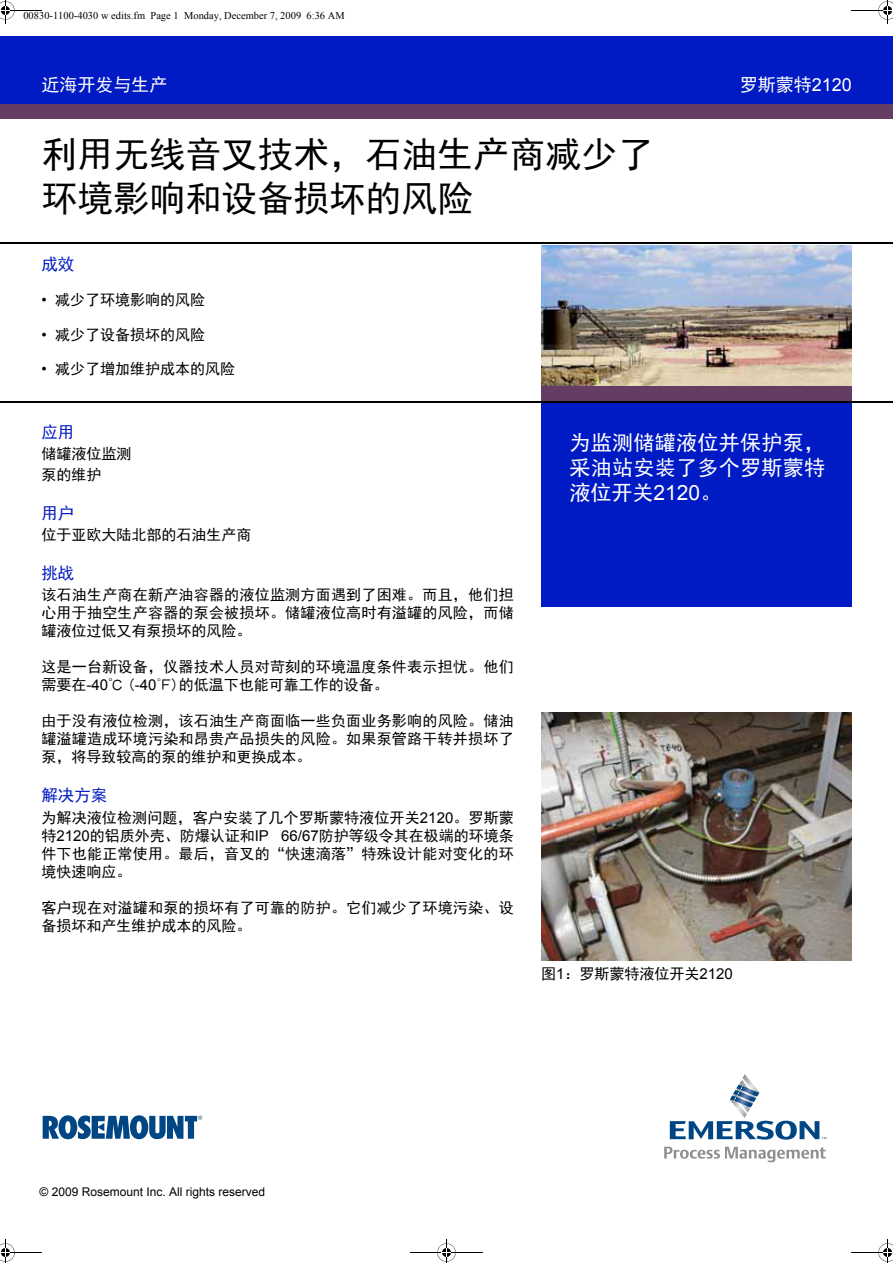
<style>
.page{position:relative;width:893px;height:1263px;background:#fff}
.page>*{position:absolute;margin:0;border:0;box-sizing:border-box;transform-origin:0 0}
.t1{font:36px/43.2px "Sim Hei";color:#000}
.t2{font:21px/25.2px "Sim Hei";letter-spacing:.015em;color:#fff;text-align:justify}
.t3{font:18px "Sim Hei";color:#fff}
.t4{font:16.5px "Sim Hei";color:#001ac4}
.t5{font:15px/18px "Sim Hei";letter-spacing:.015em;color:#000}
.t6{font:12px "Arial";color:#000}
.t7{font:10.5px "Times New Roman";color:#000}
.s1{font-family:"Arial"}
</style>
<div class="page">
<div style="left:0;top:37px;width:893px;height:68px;background:#001ac4"></div>
<svg style="left:670px;top:1074px;width:156px;height:66px"></svg>
<svg style="left:664px;top:1147px;width:162px;height:15px"></svg>
<svg style="left:43px;top:1115px;width:159px;height:24px"></svg>
<div style="left:0;top:105px;width:893px;height:13px;background:#653d64"></div>
<hr style="left:0;top:104px;width:893px;height:2px;background:#653d64">
<hr style="left:0;top:118px;width:893px;height:1px;background:#653d64">
<hr style="left:0;top:242px;width:893px;height:2px;background:#000">
<img style="left:541px;top:245px;width:310px;height:141px">
<div style="left:541px;top:387px;width:310px;height:14px;background:#653d64"></div>
<hr style="left:541px;top:386px;width:310px;height:2px;background:#653d64">
<div style="left:541px;top:403px;width:310px;height:203px;background:#001ac4"></div>
<img style="left:541px;top:713px;width:310px;height:247px">
<hr style="left:0;top:401px;width:893px;height:2px;background:#000">
<hr style="left:410px;top:1252px;width:72px;height:1px;background:#000">
<svg style="left:437px;top:1239px;width:19px;height:24px"></svg>
<hr style="left:0;top:10px;width:41px;height:1px;background:#000">
<svg style="left:0;top:0;width:15px;height:24px"></svg>
<hr style="left:851px;top:10px;width:42px;height:1px;background:#000">
<svg style="left:878px;top:0;width:15px;height:24px"></svg>
<hr style="left:0;top:1252px;width:41px;height:1px;background:#000">
<svg style="left:0;top:1239px;width:15px;height:24px"></svg>
<hr style="left:851px;top:1252px;width:42px;height:1px;background:#000">
<svg style="left:878px;top:1239px;width:15px;height:24px"></svg>
<p class="t7" style="left:23px;top:9px;width:323px">00830-1100-4030 w edits.fm Page 1 Monday, December 7, 2009 6:36 AM</p>
<p class="t3" style="left:41px;top:76px;width:127px">近海开发与生产</p>
<h1 class="t1" style="left:41px;top:133px;width:613px">利用无线音叉技术，石油生产商减少了环境影响和设备损坏的风险</h1>
<p class="t4" style="left:41px;top:255px;width:34px">成效</p>
<p class="t5" style="left:41px;top:291px;width:165px"><span class="s1">•</span> 减少了环境影响的风险</p>
<p class="t5" style="left:41px;top:325px;width:165px"><span class="s1">•</span> 减少了设备损坏的风险</p>
<p class="t5" style="left:41px;top:360px;width:195px"><span class="s1">•</span> 减少了增加维护成本的风险</p>
<p class="t3" style="left:740px;top:75px;width:114px">罗斯蒙特<span class="s1">2120</span></p>
<p class="t4" style="left:41px;top:423px;width:34px">应用</p>
<p class="t5" style="left:41px;top:443px;width:91px;line-height:21px">储罐液位监测泵的维护</p>
<p class="t4" style="left:41px;top:504px;width:34px">用户</p>
<p class="t5" style="left:41px;top:526px;width:211px">位于亚欧大陆北部的石油生产商</p>
<p class="t4" style="left:41px;top:564px;width:34px">挑战</p>
<p class="t5" style="left:41px;top:586px;width:474px;text-align:justify">该石油生产商在新产油容器的液位监测方面遇到了困难。而且，他们担心用于抽空生产容器的泵会被损坏。储罐液位高时有溢罐的风险，而储罐液位过低又有泵损坏的风险。</p>
<p class="t5" style="left:41px;top:658px;width:474px">这是一台新设备，仪器技术人员对苛刻的环境温度条件表示担忧。他们需要在<span class="s1">-40</span>℃ (<span class="s1">-40</span>℉)的低温下也能可靠工作的设备。</p>
<p class="t5" style="left:41px;top:712px;width:474px;text-align:justify">由于没有液位检测，该石油生产商面临一些负面业务影响的风险。储油罐溢罐造成环境污染和昂贵产品损失的风险。如果泵管路干转并损坏了泵，将导致较高的泵的维护和更换成本。</p>
<p class="t4" style="left:41px;top:786px;width:67px">解决方案</p>
<p class="t5" style="left:41px;top:808px;width:474px;text-align:justify">为解决液位检测问题，客户安装了几个罗斯蒙特液位开关<span class="s1">2120</span>。罗斯蒙特<span class="s1">2120</span>的铝质外壳、防爆认证和<span class="s1">IP 66/67</span>防护等级令其在极端的环境条件下也能正常使用。最后，音叉的“快速滴落”特殊设计能对变化的环境快速响应。</p>
<p class="t5" style="left:41px;top:898px;width:474px">客户现在对溢罐和泵的损坏有了可靠的防护。它们减少了环境污染、设备损坏和产生维护成本的风险。</p>
<h2 class="t2" style="left:570px;top:430px;width:257px">为监测储罐液位并保护泵，采油站安装了多个罗斯蒙特液位开关<span class="s1">2120</span>。</h2>
<p class="t5" style="left:541px;top:965px;width:193px">图<span class="s1">1</span>：罗斯蒙特液位开关<span class="s1">2120</span></p>
<p class="t6" style="left:40px;top:1184px;width:227px">© 2009 Rosemount Inc. All rights reserved</p>
</div>
